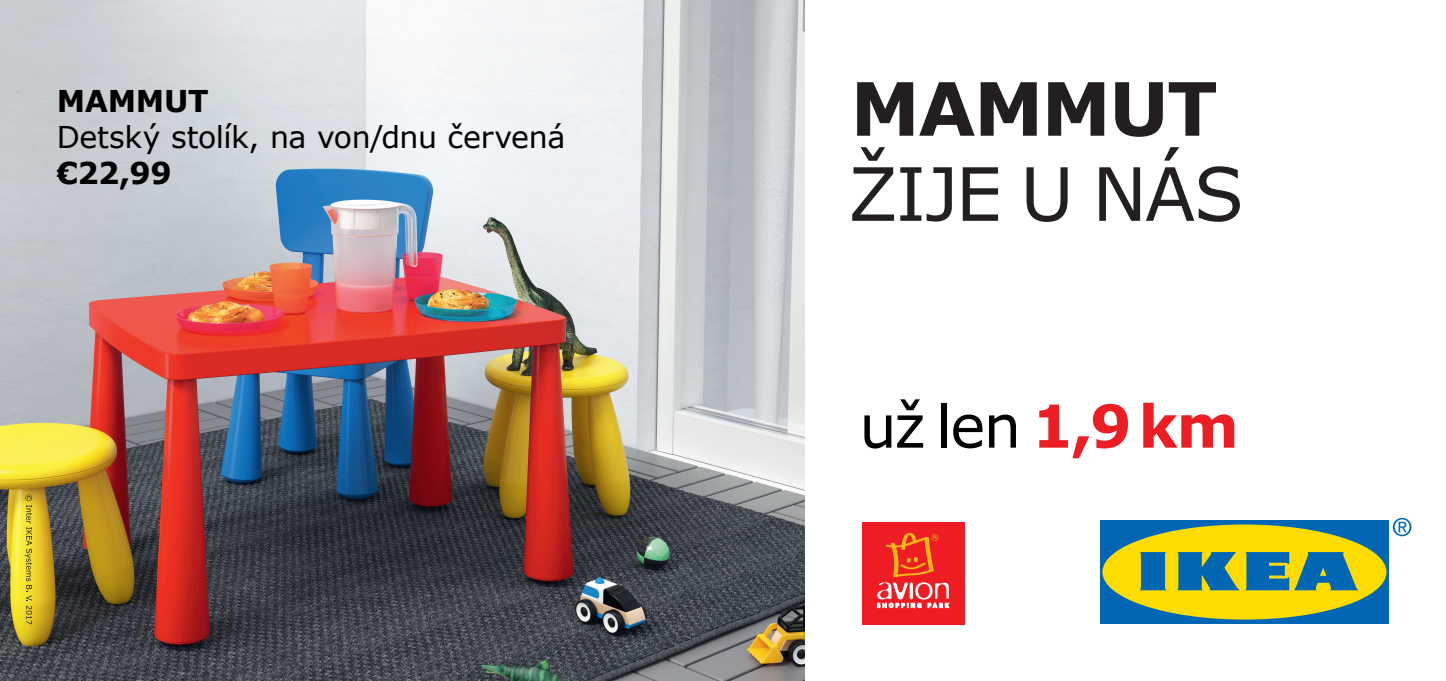
<style>
.page{position:relative;width:1446px;height:681px;background:#fff}
.page>*{position:absolute;margin:0;border:0;box-sizing:border-box;transform-origin:0 0}
.t1{font:73.5px "Verdana";letter-spacing:-.03em;color:#231f20}
.t2{font:700 73.5px "Verdana";letter-spacing:-.025em;color:#231f20}
.t3{font:59px "Verdana";color:#010101}
.t4{font:30px "Verdana";letter-spacing:-.01em;color:#010101}
.t5{font:700 30px "Verdana";letter-spacing:-.01em;color:#010101}
.s1{font-weight:700;color:#ee1d23}
</style>
<div class="page">
<div style="left:1100px;top:520px;width:289px;height:104px;background:#0166b3"></div>
<div style="left:1102px;top:524px;width:284px;height:95px;background:#ffdc01;border-radius:50%"></div>
<svg style="left:1393px;top:517px;width:18px;height:19px"></svg>
<svg style="left:1140px;top:552px;width:26px;height:38px"></svg>
<svg style="left:1177px;top:552px;width:181px;height:38px"></svg>
<div style="left:862px;top:521px;width:102px;height:103px;background:#ee1d23"></div>
<svg style="left:877px;top:533px;width:72px;height:74px"></svg>
<img style="left:0;top:0;width:804px;height:680px">
<svg style="left:25px;top:494px;width:7px;height:130px"></svg>
<p class="t5" style="left:57px;top:81px;width:153px">MAMMUT</p>
<p class="t4" style="left:57px;top:118px;width:510px">Detský stolík, na von/dnu červená</p>
<p class="t5" style="left:57px;top:153px;width:117px">€22,99</p>
<h1 class="t2" style="left:850px;top:61px;width:369px">MAMMUT</h1>
<h1 class="t1" style="left:848px;top:147px;width:398px">ŽIJE U NÁS</h1>
<h2 class="t3" style="left:859px;top:388px;width:381px">už len <span class="s1">1,9km</span></h2>
</div>
